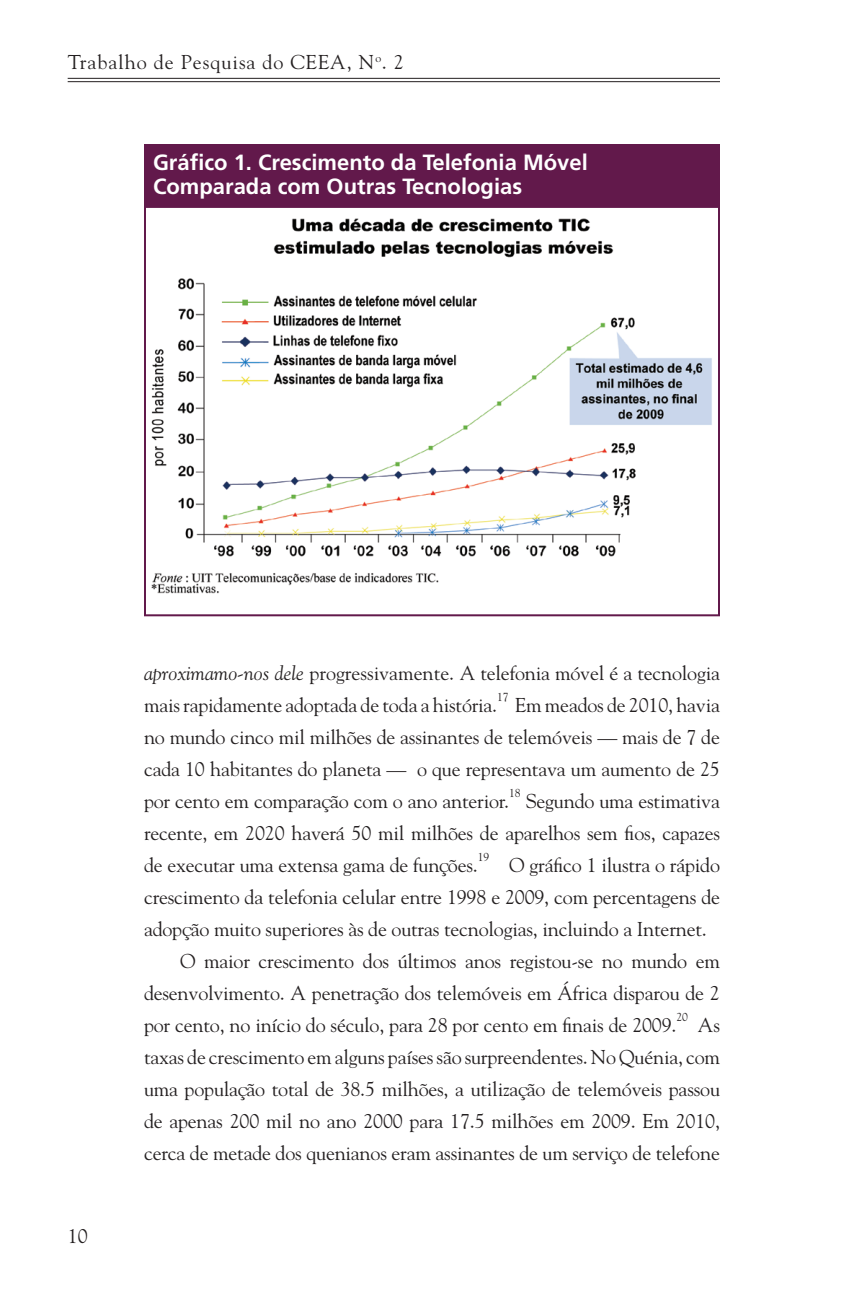
<style>
.page{position:relative;width:864px;height:1296px;background:#fff}
.page>*{position:absolute;margin:0;border:0;box-sizing:border-box;transform-origin:0 0}
.Figure_Head{font:700 22px/24px "Frutiger LT Std";color:#fff}
.Body_Text{font:20px/32px "Goudy Std";letter-spacing:-.01em;color:#231f20;text-align:justify}
.Body_Text-2{font:20px "Goudy Std";letter-spacing:.05em;color:#231f20}
.Body_Text-3{font:11.6px "Goudy Std";letter-spacing:-.01em;color:#231f20}
.s1{font-style:italic}
</style>
<div class="page">
<hr style="left:68px;top:78px;width:652px;height:1px;background:#231f20">
<hr style="left:68px;top:81px;width:652px;height:1px;background:#231f20">
<div style="left:144px;top:144px;width:576px;height:62px;background:#62194b"></div>
<img style="left:151px;top:218px;width:561px;height:376px">
<div style="left:144px;top:206px;width:576px;height:410px;border:2px solid #62194b"></div>
<p class="Body_Text-2" style="left:68px;top:50px;width:338px">Trabalho de Pesquisa do CEEA, N<sup>o</sup>. 2</p>
<p class="Figure_Head" style="left:153px;top:150px;width:436px">Gráfico 1. Crescimento da Telefonia Móvel<br>Comparada com Outras Tecnologias</p>
<p class="Body_Text" style="left:68px;top:1220px;width:21px">10</p>
<p class="Body_Text" style="left:144px;top:657px;width:578px"><span class="s1">aproximamo-nos dele</span> progressivamente. A telefonia móvel é a tecnologia mais rapidamente adoptada de toda a história.</p>
<p class="Body_Text-3" style="left:497px;top:690px;width:13px">17</p>
<p class="Body_Text" style="left:144px;top:689px;width:578px;text-indent:371px">Em meados de 2010, havia no mundo cinco mil milhões de assinantes de telemóveis — mais de 7 de cada 10 habitantes do planeta — o que representava um aumento de 25 por cento em comparação com o ano anterior.</p>
<p class="Body_Text-3" style="left:509px;top:786px;width:13px">18</p>
<p class="Body_Text" style="left:144px;top:785px;width:578px;text-indent:382px">Segundo uma estimativa recente, em 2020 haverá 50 mil milhões de aparelhos sem fios, capazes de executar uma extensa gama de funções.</p>
<p class="Body_Text-3" style="left:478px;top:850px;width:13px">19</p>
<p class="Body_Text" style="left:144px;top:849px;width:578px;text-indent:365px">O gráfico 1 ilustra o rápido crescimento da telefonia celular entre 1998 e 2009, com percentagens de adopção muito superiores às de outras tecnologias, incluindo a Internet.</p>
<p class="Body_Text" style="left:144px;top:945px;width:578px;text-indent:36px">O maior crescimento dos últimos anos registou-se no mundo em desenvolvimento. A penetração dos telemóveis em África disparou de 2 por cento, no início do século, para 28 por cento em finais de 2009.</p>
<p class="Body_Text-3" style="left:676px;top:1010px;width:13px">20</p>
<p class="Body_Text" style="left:144px;top:1009px;width:578px;text-indent:554px">As taxas de crescimento em alguns países são surpreendentes. No Quénia, com uma população total de 38.5 milhões, a utilização de telemóveis passou de apenas 200 mil no ano 2000 para 17.5 milhões em 2009. Em 2010, cerca de metade dos quenianos eram assinantes de um serviço de telefone</p>
</div>
